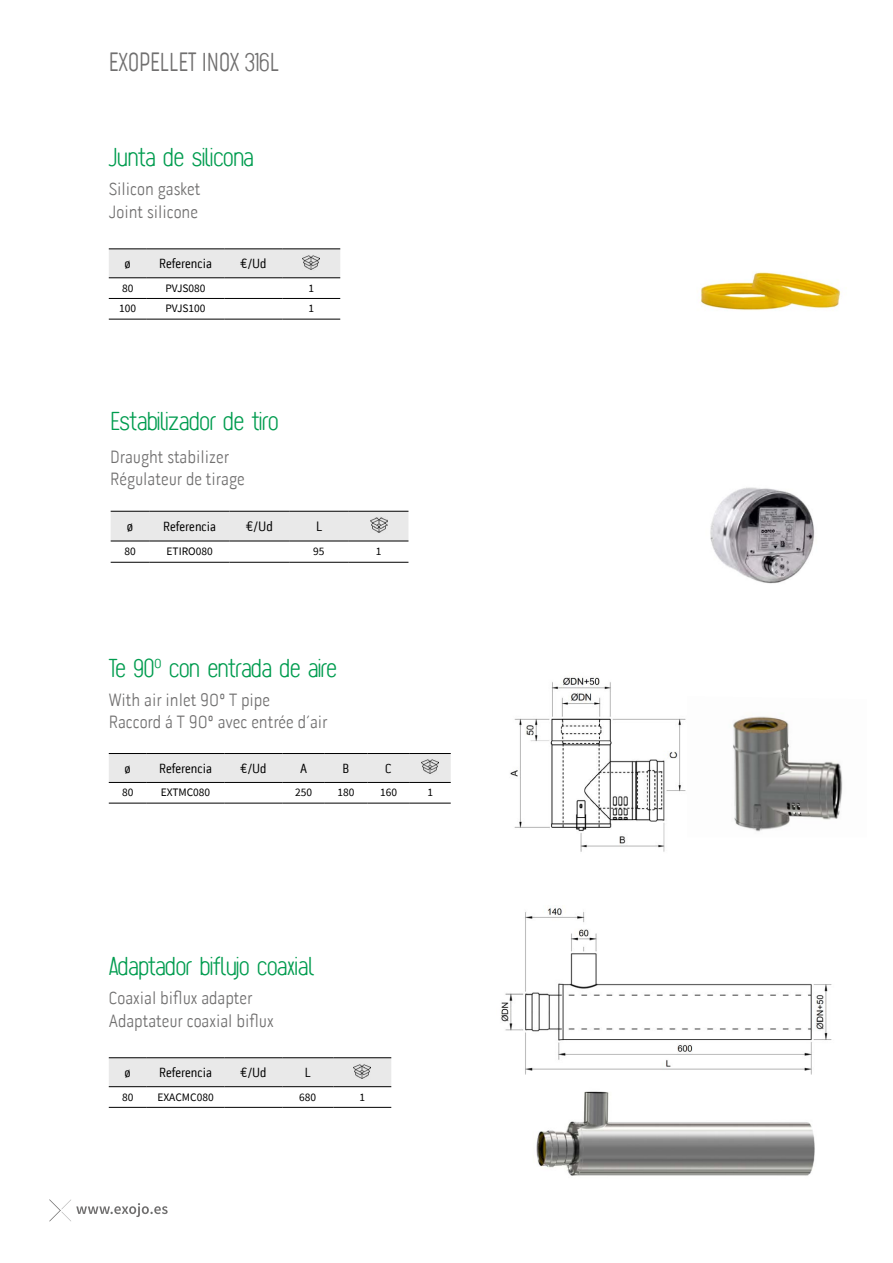
<style>
.page{position:relative;width:893px;height:1263px;background:#fff}
.page>*{position:absolute;margin:0;border:0;box-sizing:border-box;transform-origin:0 0}
.t1{font:200 27px "Sugo";color:#009c4f}
.t2{font:200 27px "Sugo Pro Classic Trial";color:#706f6f}
.t3{font:300 18px/22.2px "Pill Gothic 300 mg";color:#706f6f}
.t4{font:13.8px "Pill Gothic 300 mg";color:#000}
.t5{font:13.35px "Pill Gothic 300 mg";color:#000}
.t6{font:11.4px "Source Sans Pro";color:#000}
.s1{font-family:"Sugo"}
</style>
<div class="page">
<svg style="left:49px;top:1199px;width:119px;height:22px"></svg>
<div style="left:109px;top:754px;width:342px;height:28px;background:#e9e9e9"></div>
<hr style="left:109px;top:753px;width:38px;height:1px;background:#000">
<hr style="left:147px;top:753px;width:77px;height:1px;background:#000">
<hr style="left:224px;top:753px;width:58px;height:1px;background:#000">
<hr style="left:282px;top:753px;width:43px;height:1px;background:#000">
<hr style="left:325px;top:753px;width:42px;height:1px;background:#000">
<hr style="left:367px;top:753px;width:43px;height:1px;background:#000">
<hr style="left:410px;top:753px;width:41px;height:1px;background:#000">
<hr style="left:109px;top:782px;width:38px;height:1px;background:#000">
<hr style="left:147px;top:782px;width:77px;height:1px;background:#000">
<hr style="left:224px;top:782px;width:58px;height:1px;background:#000">
<hr style="left:282px;top:782px;width:43px;height:1px;background:#000">
<hr style="left:325px;top:782px;width:42px;height:1px;background:#000">
<hr style="left:367px;top:782px;width:43px;height:1px;background:#000">
<hr style="left:410px;top:782px;width:41px;height:1px;background:#000">
<hr style="left:109px;top:803px;width:38px;height:1px;background:#000">
<hr style="left:147px;top:803px;width:77px;height:1px;background:#000">
<hr style="left:224px;top:803px;width:58px;height:1px;background:#000">
<hr style="left:282px;top:803px;width:43px;height:1px;background:#000">
<hr style="left:325px;top:803px;width:42px;height:1px;background:#000">
<hr style="left:367px;top:803px;width:43px;height:1px;background:#000">
<hr style="left:410px;top:803px;width:41px;height:1px;background:#000">
<img style="left:422px;top:759px;width:17px;height:16px">
<div style="left:109px;top:1058px;width:282px;height:28px;background:#e9e9e9"></div>
<hr style="left:109px;top:1057px;width:38px;height:1px;background:#000">
<hr style="left:147px;top:1057px;width:77px;height:1px;background:#000">
<hr style="left:224px;top:1057px;width:58px;height:1px;background:#000">
<hr style="left:282px;top:1057px;width:51px;height:1px;background:#000">
<hr style="left:333px;top:1057px;width:58px;height:1px;background:#000">
<hr style="left:109px;top:1086px;width:38px;height:1px;background:#000">
<hr style="left:147px;top:1086px;width:77px;height:1px;background:#000">
<hr style="left:224px;top:1086px;width:58px;height:1px;background:#000">
<hr style="left:282px;top:1086px;width:51px;height:1px;background:#000">
<hr style="left:333px;top:1086px;width:58px;height:1px;background:#000">
<hr style="left:109px;top:1107px;width:38px;height:1px;background:#000">
<hr style="left:147px;top:1107px;width:77px;height:1px;background:#000">
<hr style="left:224px;top:1107px;width:58px;height:1px;background:#000">
<hr style="left:282px;top:1107px;width:51px;height:1px;background:#000">
<hr style="left:333px;top:1107px;width:58px;height:1px;background:#000">
<img style="left:354px;top:1063px;width:17px;height:16px">
<img style="left:733px;top:716px;width:110px;height:116px">
<img style="left:510px;top:677px;width:176px;height:175px">
<img style="left:501px;top:907px;width:331px;height:168px">
<img style="left:536px;top:1091px;width:279px;height:85px">
<div style="left:111px;top:512px;width:297px;height:29px;background:#e9e9e9"></div>
<hr style="left:111px;top:511px;width:39px;height:1px;background:#000">
<hr style="left:150px;top:511px;width:79px;height:1px;background:#000">
<hr style="left:229px;top:511px;width:60px;height:1px;background:#000">
<hr style="left:289px;top:511px;width:60px;height:1px;background:#000">
<hr style="left:349px;top:511px;width:59px;height:1px;background:#000">
<hr style="left:111px;top:541px;width:39px;height:1px;background:#000">
<hr style="left:150px;top:541px;width:79px;height:1px;background:#000">
<hr style="left:229px;top:541px;width:60px;height:1px;background:#000">
<hr style="left:289px;top:541px;width:60px;height:1px;background:#000">
<hr style="left:349px;top:541px;width:59px;height:1px;background:#000">
<hr style="left:111px;top:562px;width:39px;height:1px;background:#000">
<hr style="left:150px;top:562px;width:79px;height:1px;background:#000">
<hr style="left:229px;top:562px;width:60px;height:1px;background:#000">
<hr style="left:289px;top:562px;width:60px;height:1px;background:#000">
<hr style="left:349px;top:562px;width:59px;height:1px;background:#000">
<img style="left:370px;top:517px;width:17px;height:16px">
<img style="left:710px;top:487px;width:105px;height:97px">
<div style="left:109px;top:250px;width:231px;height:28px;background:#e9e9e9"></div>
<hr style="left:109px;top:249px;width:38px;height:1px;background:#000">
<hr style="left:147px;top:249px;width:77px;height:1px;background:#000">
<hr style="left:224px;top:249px;width:58px;height:1px;background:#000">
<hr style="left:282px;top:249px;width:58px;height:1px;background:#000">
<hr style="left:109px;top:278px;width:38px;height:1px;background:#000">
<hr style="left:147px;top:278px;width:77px;height:1px;background:#000">
<hr style="left:224px;top:278px;width:58px;height:1px;background:#000">
<hr style="left:282px;top:278px;width:58px;height:1px;background:#000">
<hr style="left:109px;top:298px;width:38px;height:1px;background:#000">
<hr style="left:147px;top:298px;width:77px;height:1px;background:#000">
<hr style="left:224px;top:298px;width:58px;height:1px;background:#000">
<hr style="left:282px;top:298px;width:58px;height:1px;background:#000">
<hr style="left:109px;top:319px;width:38px;height:1px;background:#000">
<hr style="left:147px;top:319px;width:77px;height:1px;background:#000">
<hr style="left:224px;top:319px;width:58px;height:1px;background:#000">
<hr style="left:282px;top:319px;width:58px;height:1px;background:#000">
<img style="left:303px;top:254px;width:17px;height:16px">
<img style="left:700px;top:272px;width:141px;height:38px">
<h1 class="t2" style="left:109px;top:46px;width:172px">EXOPELLET INOX <span class="s1">316</span>L</h1>
<h1 class="t1" style="left:109px;top:142px;width:147px">Junta de silicona</h1>
<p class="t3" style="left:109px;top:178px;width:93px">Silicon gasket<br>Joint silicone</p>
<p class="t5" style="left:125px;top:256px;width:7px">ø</p>
<p class="t5" style="left:159px;top:256px;width:54px">Referencia</p>
<p class="t5" style="left:240px;top:256px;width:28px">€/Ud</p>
<p class="t6" style="left:122px;top:281px;width:13px">80</p>
<p class="t6" style="left:166px;top:281px;width:42px">PVJS080</p>
<p class="t6" style="left:308px;top:281px;width:7px">1</p>
<p class="t6" style="left:119px;top:301px;width:18px">100</p>
<p class="t6" style="left:166px;top:301px;width:42px">PVJS100</p>
<p class="t6" style="left:308px;top:301px;width:7px">1</p>
<h1 class="t1" style="left:111px;top:405px;width:169px">Estabilizador de tiro</h1>
<p class="t3" style="left:110px;top:446px;width:136px">Draught stabilizer<br>Régulateur de tirage</p>
<p class="t4" style="left:127px;top:518px;width:7px">ø</p>
<p class="t5" style="left:163px;top:519px;width:54px">Referencia</p>
<p class="t4" style="left:246px;top:518px;width:29px">€/Ud</p>
<p class="t4" style="left:316px;top:518px;width:7px">L</p>
<p class="t6" style="left:125px;top:544px;width:13px">80</p>
<p class="t6" style="left:167px;top:544px;width:48px">ETIRO080</p>
<p class="t6" style="left:313px;top:544px;width:13px">95</p>
<p class="t6" style="left:376px;top:544px;width:7px">1</p>
<h1 class="t1" style="left:109px;top:652px;width:230px">Te 90<sup>o</sup> con entrada de aire</h1>
<p class="t3" style="left:109px;top:689px;width:220px">With air inlet 90º T pipe<br>Raccord á T 90º avec entrée d´air</p>
<p class="t5" style="left:125px;top:760px;width:7px">ø</p>
<p class="t5" style="left:159px;top:760px;width:54px">Referencia</p>
<p class="t5" style="left:240px;top:760px;width:28px">€/Ud</p>
<p class="t5" style="left:300px;top:760px;width:9px">A</p>
<p class="t5" style="left:343px;top:760px;width:8px">B</p>
<p class="t5" style="left:385px;top:760px;width:8px">C</p>
<p class="t6" style="left:122px;top:785px;width:13px">80</p>
<p class="t6" style="left:161px;top:785px;width:51px">EXTMC080</p>
<p class="t6" style="left:295px;top:785px;width:18px">250</p>
<p class="t6" style="left:338px;top:785px;width:18px">180</p>
<p class="t6" style="left:380px;top:785px;width:18px">160</p>
<p class="t6" style="left:427px;top:785px;width:7px">1</p>
<h1 class="t1" style="left:109px;top:950px;width:207px">Adaptador biflujo coaxial</h1>
<p class="t3" style="left:109px;top:987px;width:166px">Coaxial biflux adapter<br>Adaptateur coaxial biflux</p>
<p class="t5" style="left:125px;top:1065px;width:7px">ø</p>
<p class="t5" style="left:159px;top:1065px;width:54px">Referencia</p>
<p class="t5" style="left:240px;top:1065px;width:28px">€/Ud</p>
<p class="t5" style="left:305px;top:1065px;width:7px">L</p>
<p class="t6" style="left:122px;top:1089px;width:13px">80</p>
<p class="t6" style="left:157px;top:1089px;width:58px">EXACMC080</p>
<p class="t6" style="left:299px;top:1089px;width:18px">680</p>
<p class="t6" style="left:359px;top:1089px;width:7px">1</p>
</div>
